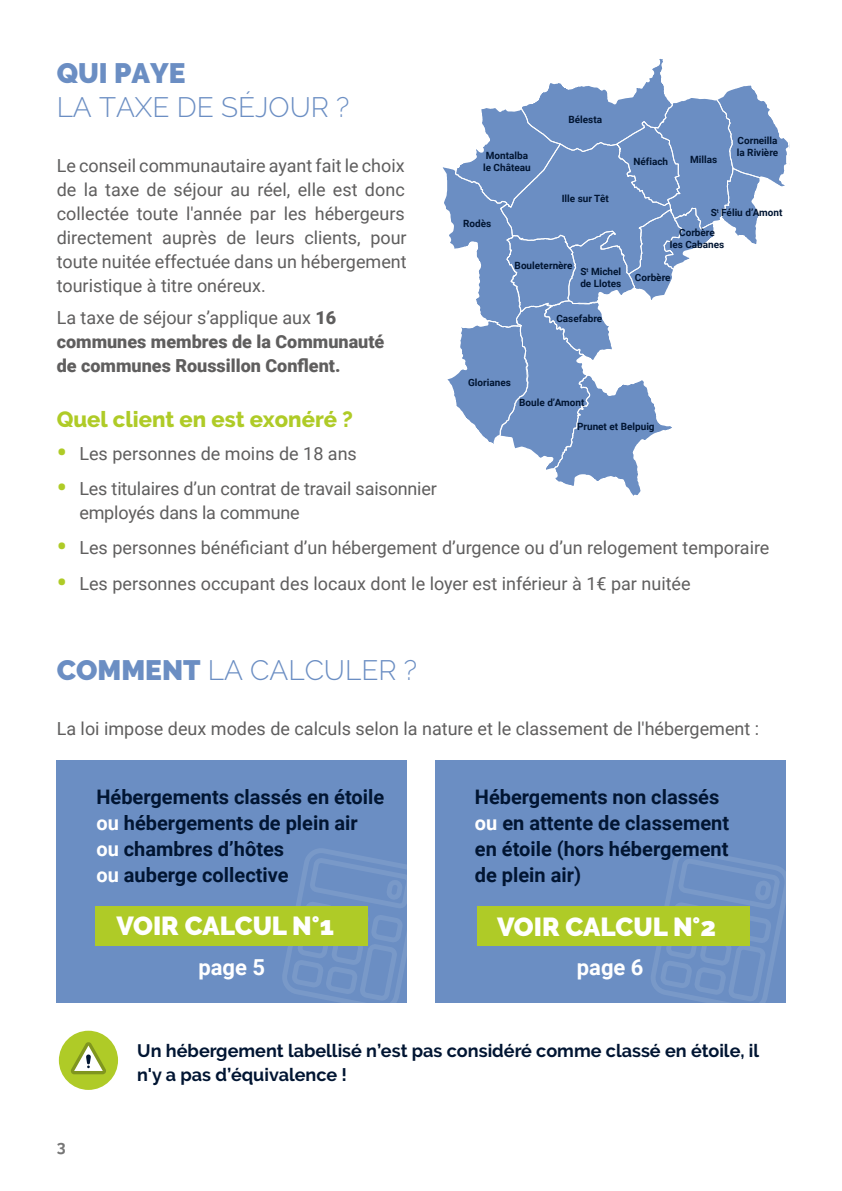
<style>
.page{position:relative;width:842px;height:1191px;background:#fff}
.page>*{position:absolute;margin:0;border:0;box-sizing:border-box;transform-origin:0 0}
.t1{font:300 28px "Raleway";color:#6b8ec3}
.t2{font:900 28px "Raleway";color:#6b8ec3}
.t3{font:900 26px "Raleway";color:#fff}
.t4{font:800 22px "Raleway";color:#afcb27}
.t5{font:700 22px "Roboto";color:#fff}
.t6{font:700 20px/26px "Roboto";color:#011532}
.t7{font:18px/24px "Roboto";color:#5f5e5e;text-align:justify}
.t8{font:900 18px/24px "Roboto";color:#5f5e5e}
.t9{font:700 18px/24px "Raleway";color:#011532}
.t10{font:700 16px "Raleway";color:#767676}
.t11{font:700 10px/12px "Roboto";color:#011532}
.s1{font-weight:400}
.s2{font-weight:700;font-size:28px;color:#afcb27}
.s3{font-weight:900}
.s4{color:#fff}
</style>
<div class="page">
<div style="left:57px;top:760px;width:350px;height:243px;background:#6b8ec3"></div>
<svg style="left:281px;top:848px;width:126px;height:155px"></svg>
<div style="left:435px;top:760px;width:350px;height:243px;background:#6b8ec3"></div>
<svg style="left:649px;top:849px;width:136px;height:154px"></svg>
<svg style="left:442px;top:58px;width:348px;height:438px"></svg>
<div style="left:96px;top:906px;width:272px;height:39px;background:#afcb27"></div>
<div style="left:477px;top:906px;width:272px;height:39px;background:#afcb27"></div>
<svg style="left:57px;top:1028px;width:63px;height:64px;background:#b9d145"></svg>
<div style="left:55px;top:1026px;width:67px;height:68px;border:4px solid #fff;border-radius:50%"></div>
<svg style="left:70px;top:1041px;width:37px;height:33px"></svg>
<h1 class="t2" style="left:57px;top:57px;width:130px">QUI PAYE</h1>
<h1 class="t1" style="left:57px;top:90px;width:294px">LA TAXE DE SÉJOUR ?</h1>
<p class="t11" style="left:568px;top:113px;width:35px">Bélesta</p>
<p class="t11" style="left:737px;top:134px;width:43px">Corneilla la Rivière</p>
<p class="t11" style="left:483px;top:149px;width:49px">Montalba le Château</p>
<p class="t11" style="left:633px;top:155px;width:36px">Néfiach</p>
<p class="t11" style="left:690px;top:153px;width:29px">Millas</p>
<p class="t7" style="left:57px;top:153px;width:352px">Le conseil communautaire ayant fait le choix de la taxe de séjour au réel, elle est donc collectée toute l'année par les hébergeurs directement auprès de leurs clients, pour toute nuitée effectuée dans un hébergement touristique à titre onéreux.</p>
<p class="t8" style="left:57px;top:305px;width:329px"><span class="s1">La taxe de séjour s’applique aux</span> 16 communes membres de la Communauté de communes Roussillon Conflent.</p>
<p class="t4" style="left:57px;top:407px;width:298px">Quel client en est exonéré ?</p>
<p class="t7" style="left:57px;top:440px;width:302px"><span class="s2">•</span> Les personnes de moins de 18 ans</p>
<p class="t7" style="left:79px;top:476px;width:359px;text-indent:-23px"><span class="s2">•</span> Les titulaires d’un contrat de travail saisonnier employés dans la commune</p>
<p class="t7" style="left:57px;top:535px;width:714px"><span class="s2">•</span> Les personnes bénéficiant d’un hébergement d’urgence ou d’un relogement temporaire</p>
<p class="t7" style="left:57px;top:570px;width:635px"><span class="s2">•</span> Les personnes occupant des locaux dont le loyer est inférieur à 1€ par nuitée</p>
<p class="t11" style="left:562px;top:192px;width:49px">Ille sur Têt</p>
<p class="t11" style="left:679px;top:202px;width:105px;line-height:20.2px;text-indent:32px">S<sup>t</sup> Féliu d’Amont<br>Corbère</p>
<p class="t11" style="left:670px;top:238px;width:56px">les Cabanes</p>
<p class="t11" style="left:635px;top:271px;width:37px">Corbère</p>
<p class="t11" style="left:463px;top:217px;width:30px">Rodès</p>
<p class="t11" style="left:515px;top:259px;width:59px">Bouleternère</p>
<p class="t11" style="left:580px;top:265px;width:43px">S<sup>t</sup> Michel de Llotes</p>
<p class="t11" style="left:556px;top:312px;width:47px">Casefabre</p>
<p class="t11" style="left:468px;top:376px;width:44px">Glorianes</p>
<p class="t11" style="left:519px;top:396px;width:67px">Boule d’Amont</p>
<p class="t11" style="left:577px;top:420px;width:79px">Prunet et Belpuig</p>
<h1 class="t1" style="left:57px;top:654px;width:362px"><span class="s3">COMMENT</span> LA CALCULER ?</h1>
<p class="t7" style="left:57px;top:716px;width:704px">La loi impose deux modes de calculs selon la nature et le classement de l'hébergement :</p>
<p class="t6" style="left:96px;top:783px;width:289px">Hébergements classés en étoile <span class="s4">ou</span> hébergements de plein air <span class="s4">ou</span> chambres d’hôtes<br><span class="s4">ou</span> auberge collective</p>
<h2 class="t3" style="left:116px;top:911px;width:219px">VOIR CALCUL N°1</h2>
<p class="t5" style="left:198px;top:952px;width:68px">page 5</p>
<p class="t6" style="left:475px;top:783px;width:256px">Hébergements non classés <span class="s4">ou</span> en attente de classement en étoile (hors hébergement de plein air)</p>
<h2 class="t3" style="left:497px;top:912px;width:220px">VOIR CALCUL N°2</h2>
<p class="t5" style="left:577px;top:952px;width:68px">page 6</p>
<p class="t10" style="left:57px;top:1137px;width:10px">3</p>
<p class="t9" style="left:137px;top:1038px;width:623px">Un hébergement labellisé n’est pas considéré comme classé en étoile, il n'y a pas d’équivalence !</p>
</div>
